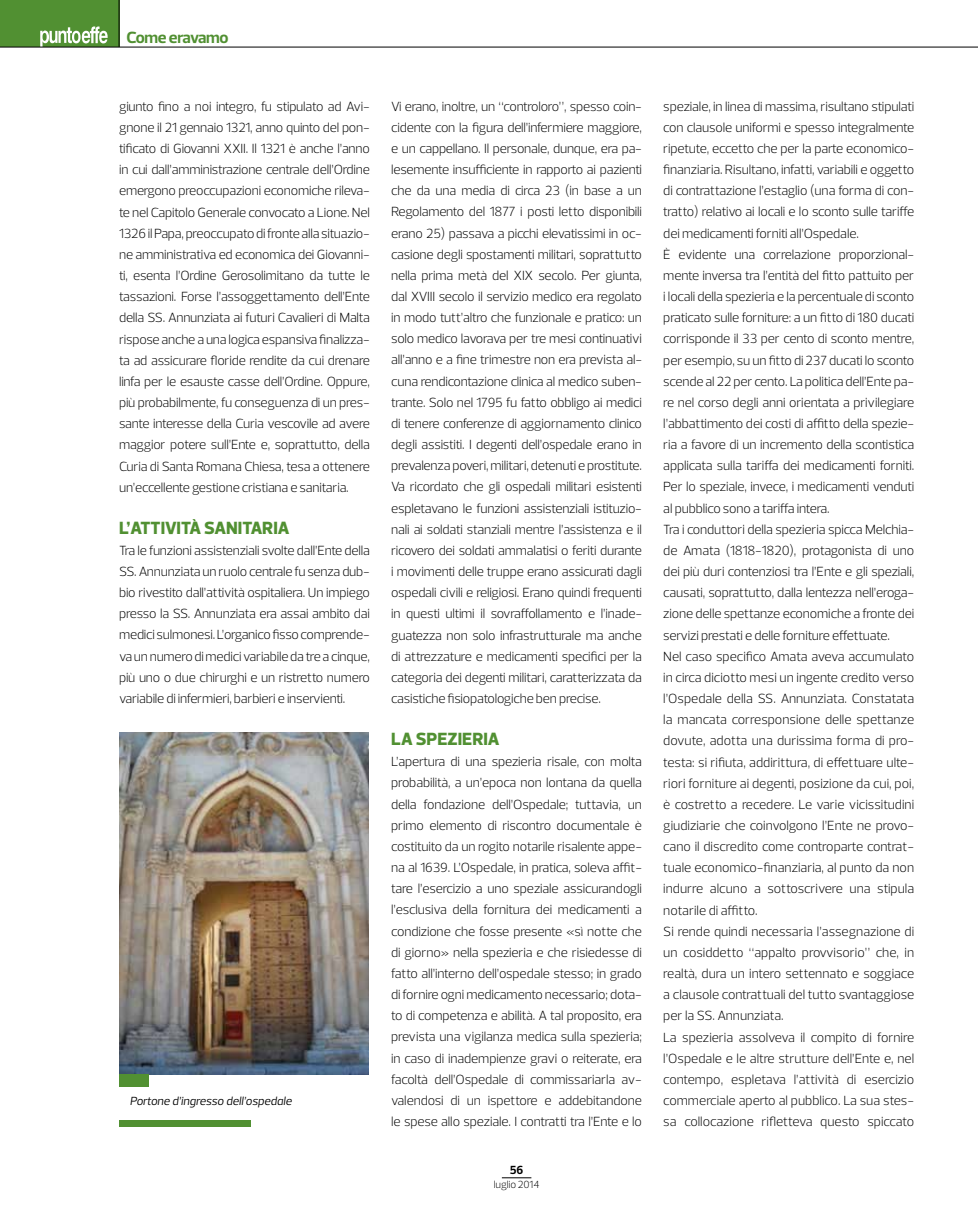
<style>
.page{position:relative;width:978px;height:1212px;background:#fff}
.page>*{position:absolute;margin:0;border:0;box-sizing:border-box;transform-origin:0 0}
.t1{font:800 18px "Prelo";letter-spacing:.005em;color:#519032}
.t2{font:700 16.5px "Prelo";letter-spacing:-.02em;color:#519032}
.t3{font:300 13.5px/21.1px "Prelo";letter-spacing:-.01em;color:#000;text-align:justify}
.t4{font:italic 12px "Prelo";color:#000}
.t5{font:700 12px "Prelo";color:#000}
.t6{font:300 10.5px "Prelo";letter-spacing:-.01em;color:#000}
</style>
<div class="page">
<svg style="left:502px;top:1177px;width:29px;height:1px"></svg>
<div style="left:0;top:0;width:119px;height:47px;background:#519032"></div>
<hr style="left:119px;top:0;width:1px;height:47px;background:#000">
<svg style="left:40px;top:26px;width:68px;height:21px"></svg>
<hr style="left:0;top:47px;width:978px;height:1px;background:#000">
<img style="left:119px;top:732px;width:250px;height:343px">
<div style="left:119px;top:1074px;width:30px;height:13px;background:#519032"></div>
<div style="left:119px;top:1120px;width:132px;height:7px;background:#519032"></div>
<p class="t2" style="left:127px;top:28px;width:103px">Come eravamo</p>
<p class="t3" style="left:119px;top:96px;width:252px">giunto fino a noi integro, fu stipulato ad Avi&shy;gnone il 21 gennaio 1321, anno quinto del pon&shy;tificato di Giovanni XXII. Il 1321 è anche l’anno in cui dall’amministrazione centrale dell’Ordine emergono preoccupazioni economiche rileva&shy;te nel Capitolo Generale convocato a Lione. Nel 1326 il Papa, preoccupato di fronte alla situazio&shy;ne amministrativa ed economica dei Giovanni&shy;ti, esenta l’Ordine Gerosolimitano da tutte le tassazioni. Forse l’assoggettamento dell’Ente della SS. Annunziata ai futuri Cavalieri di Malta rispose anche a una logica espansiva finalizza&shy;ta ad assicurare floride rendite da cui drenare linfa per le esauste casse dell’Ordine. Oppure, più probabilmente, fu conseguenza di un pres&shy;sante interesse della Curia vescovile ad avere maggior potere sull’Ente e, soprattutto, della Curia di Santa Romana Chiesa, tesa a ottenere un’eccellente gestione cristiana e sanitaria.</p>
<h1 class="t1" style="left:119px;top:516px;width:172px">L’ATTIVITÀ SANITARIA</h1>
<p class="t3" style="left:119px;top:540px;width:252px">Tra le funzioni assistenziali svolte dall’Ente della SS. Annunziata un ruolo centrale fu senza dub&shy;bio rivestito dall’attività ospitaliera. Un impiego presso la SS. Annunziata era assai ambito dai medici sulmonesi. L’organico fisso comprende&shy;va un numero di medici variabile da tre a cinque, più uno o due chirurghi e un ristretto numero variabile di infermieri, barbieri e inservienti.</p>
<p class="t4" style="left:130px;top:1093px;width:164px">Portone d’ingresso dell’ospedale</p>
<p class="t3" style="left:391px;top:96px;width:252px">Vi erano, inoltre, un “controloro”, spesso coin&shy;cidente con la figura dell’infermiere maggiore, e un cappellano. Il personale, dunque, era pa&shy;lesemente insufficiente in rapporto ai pazienti che da una media di circa 23 (in base a un Regolamento del 1877 i posti letto disponibili erano 25) passava a picchi elevatissimi in oc&shy;casione degli spostamenti militari, soprattutto nella prima metà del XIX secolo. Per giunta, dal XVIII secolo il servizio medico era regolato in modo tutt’altro che funzionale e pratico: un solo medico lavorava per tre mesi continuativi all’anno e a fine trimestre non era prevista al&shy;cuna rendicontazione clinica al medico suben&shy;trante. Solo nel 1795 fu fatto obbligo ai medici di tenere conferenze di aggiornamento clinico degli assistiti. I degenti dell’ospedale erano in prevalenza poveri, militari, detenuti e prostitute.<br>Va ricordato che gli ospedali militari esistenti espletavano le funzioni assistenziali istituzio&shy;nali ai soldati stanziali mentre l’assistenza e il ricovero dei soldati ammalatisi o feriti durante i movimenti delle truppe erano assicurati dagli ospedali civili e religiosi. Erano quindi frequenti in questi ultimi il sovraffollamento e l’inade&shy;guatezza non solo infrastrutturale ma anche di attrezzature e medicamenti specifici per la categoria dei degenti militari, caratterizzata da casistiche fisiopatologiche ben precise.</p>
<h1 class="t1" style="left:391px;top:728px;width:110px">LA SPEZIERIA</h1>
<p class="t3" style="left:391px;top:751px;width:252px">L’apertura di una spezieria risale, con molta probabilità, a un’epoca non lontana da quella della fondazione dell’Ospedale; tuttavia, un primo elemento di riscontro documentale è costituito da un rogito notarile risalente appe&shy;na al 1639. L’Ospedale, in pratica, soleva affit&shy;tare l’esercizio a uno speziale assicurandogli l’esclusiva della fornitura dei medicamenti a condizione che fosse presente «sì notte che di giorno» nella spezieria e che risiedesse di fatto all’interno dell’ospedale stesso; in grado di fornire ogni medicamento necessario; dota&shy;to di competenza e abilità. A tal proposito, era prevista una vigilanza medica sulla spezieria; in caso di inadempienze gravi o reiterate, era facoltà dell’Ospedale di commissariarla av&shy;valendosi di un ispettore e addebitandone le spese allo speziale. I contratti tra l’Ente e lo</p>
<p class="t5" style="left:510px;top:1163px;width:15px">56</p>
<p class="t6" style="left:494px;top:1178px;width:47px">luglio 2014</p>
<p class="t3" style="left:663px;top:96px;width:252px;text-align:left">speziale, in linea di massima, risultano stipulati con clausole uniformi e spesso integralmente ripetute, eccetto che per la parte economico&shy;finanziaria. Risultano, infatti, variabili e oggetto di contrattazione l’estaglio (una forma di con&shy;tratto) relativo ai locali e lo sconto sulle tariffe dei medicamenti forniti all’Ospedale.<br>È evidente una correlazione proporzional&shy;mente inversa tra l’entità del fitto pattuito per i locali della spezieria e la percentuale di sconto praticato sulle forniture: a un fitto di 180 ducati corrisponde il 33 per cento di sconto mentre, per esempio, su un fitto di 237 ducati lo sconto scende al 22 per cento. La politica dell’Ente pa&shy;re nel corso degli anni orientata a privilegiare l’abbattimento dei costi di affitto della spezie&shy;ria a favore di un incremento della scontistica applicata sulla tariffa dei medicamenti forniti.<br>Per lo speziale, invece, i medicamenti venduti al pubblico sono a tariffa intera.<br>Tra i conduttori della spezieria spicca Melchia&shy;de Amata (1818-1820), protagonista di uno dei più duri contenziosi tra l’Ente e gli speziali, causati, soprattutto, dalla lentezza nell’eroga&shy;zione delle spettanze economiche a fronte dei servizi prestati e delle forniture effettuate.<br>Nel caso specifico Amata aveva accumulato in circa diciotto mesi un ingente credito verso l’Ospedale della SS. Annunziata. Constatata la mancata corresponsione delle spettanze dovute, adotta una durissima forma di pro&shy;testa: si rifiuta, addirittura, di effettuare ulte&shy;riori forniture ai degenti, posizione da cui, poi, è costretto a recedere. Le varie vicissitudini giudiziarie che coinvolgono l’Ente ne provo&shy;cano il discredito come controparte contrat&shy;tuale economico-finanziaria, al punto da non indurre alcuno a sottoscrivere una stipula notarile di affitto.<br>Si rende quindi necessaria l’assegnazione di un cosiddetto “appalto provvisorio” che, in realtà, dura un intero settennato e soggiace a clausole contrattuali del tutto svantaggiose per la SS. Annunziata.<br>La spezieria assolveva il compito di fornire l’Ospedale e le altre strutture dell’Ente e, nel contempo, espletava l’attività di esercizio commerciale aperto al pubblico. La sua stes&shy;sa collocazione rifletteva questo spiccato</p>
</div>
